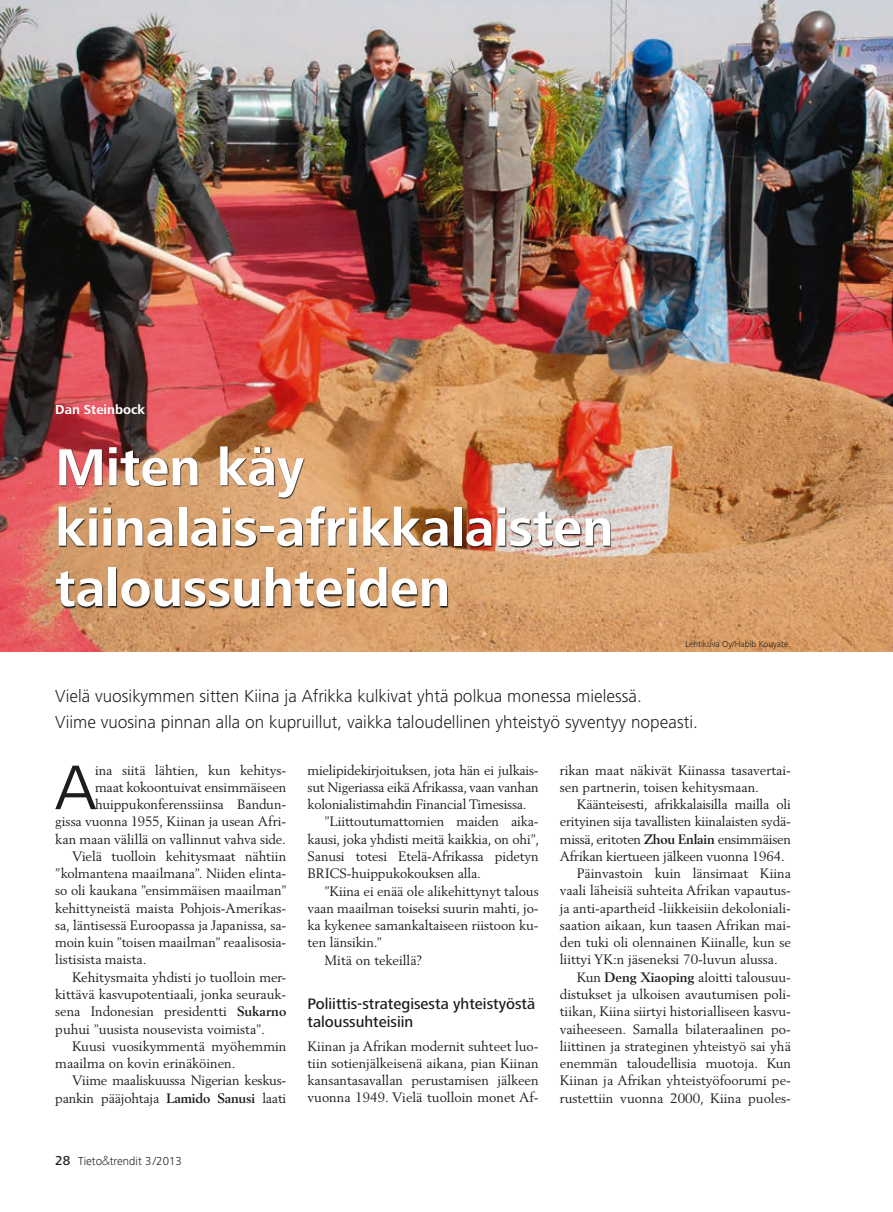
<style>
.page{position:relative;width:893px;height:1212px;background:#fff}
.page>*{position:absolute;margin:0;border:0;box-sizing:border-box;transform-origin:0 0}
.t1{font:65.25px "Frutiger Next LT";color:#1d1d1b}
.t2{font:700 54px/60.3px "Frutiger Next LT";color:#fff}
.t3{font:300 18px/25.5px "Frutiger Next LT";color:#1d1d1b}
.t4{font:500 15.75px/18.8px "Frutiger Next LT";color:#1d1d1b}
.t5{font:13.5px/17.2px "Berling";color:#1d1d1b;text-align:justify}
.t6{font:700 13.5px "Frutiger Next LT";color:#fff}
.t7{font:300 12px "Frutiger Next LT";color:#1d1d1b}
.t8{font:300 9px "Frutiger Next LT";color:#1d1d1b}
.s1{font-weight:700}
.s2{font-weight:500;font-size:13.5px}
.s3{font-family:"Futura"}
</style>
<div class="page">
<img style="left:0;top:0;width:893px;height:652px">
<img style="left:56px;top:447px;width:555px;height:162px">
<p class="t6" style="left:55px;top:402px;width:91px">Dan Steinbock</p>
<h2 class="t2" style="left:55px;top:437px;width:560px">Miten käy kiinalais-afrikkalaisten taloussuhteiden</h2>
<p class="t8" style="left:685px;top:639px;width:105px">Lehtikuva Oy/Habib Kouyate</p>
<h3 class="t3" style="left:55px;top:684px;width:644px">Vielä vuosikymmen sitten Kiina ja Afrikka kulkivat yhtä polkua monessa mielessä.<br>Viime vuosina pinnan alla on kupruillut, vaikka taloudellinen yhteistyö syventyy nopeasti.</h3>
<h1 class="t1" style="left:55px;top:751px;width:43px">A</h1>
<p class="t5" style="left:95px;top:761px;width:193px">ina siitä lähtien, kun kehitys-</p>
<p class="t5" style="left:95px;top:778px;width:193px">maat kokoontuivat ensimmäiseen</p>
<p class="t5" style="left:95px;top:796px;width:193px">huippukonferenssiinsa Bandun-</p>
<p class="t5" style="left:55px;top:813px;width:233px">gissa vuonna 1955, Kiinan ja usean Afri-</p>
<p class="t5" style="left:55px;top:830px;width:232px">kan maan välillä on vallinnut vahva side.</p>
<p class="t5" style="left:72px;top:847px;width:216px">Vielä tuolloin kehitysmaat nähtiin</p>
<p class="t5" style="left:55px;top:865px;width:233px">”kolmantena maailmana”. Niiden elinta-</p>
<p class="t5" style="left:55px;top:882px;width:233px">so oli kaukana ”ensimmäisen maailman”</p>
<p class="t5" style="left:55px;top:899px;width:233px">kehittyneistä maista Pohjois-Amerikas-</p>
<p class="t5" style="left:55px;top:916px;width:233px">sa, läntisessä Euroopassa ja Japanissa, sa-</p>
<p class="t5" style="left:55px;top:934px;width:233px">moin kuin ”toisen maailman” reaalisosia-</p>
<p class="t5" style="left:55px;top:951px;width:93px">listisista maista.</p>
<p class="t5" style="left:72px;top:968px;width:216px">Kehitysmaita yhdisti jo tuolloin mer-</p>
<p class="t5" style="left:55px;top:985px;width:233px">kittävä kasvupotentiaali, jonka seurauk-</p>
<p class="t5" style="left:55px;top:1003px;width:233px">sena Indonesian presidentti <span class="s1">Sukarno</span></p>
<p class="t5" style="left:55px;top:1020px;width:211px">puhui ”uusista nousevista voimista”.</p>
<p class="t5" style="left:72px;top:1037px;width:216px">Kuusi vuosikymmentä myöhemmin</p>
<p class="t5" style="left:55px;top:1054px;width:182px">maailma on kovin erinäköinen.</p>
<p class="t5" style="left:72px;top:1072px;width:216px">Viime maaliskuussa Nigerian keskus-</p>
<p class="t5" style="left:55px;top:1089px;width:233px">pankin pääjohtaja <span class="s1">Lamido Sanusi</span> laati</p>
<p class="t7" style="left:55px;top:1154px;width:128px"><span class="s2">28</span> Tieto<span class="s3">&amp;</span>trendit 3/2013</p>
<p class="t5" style="left:308px;top:761px;width:233px">mielipidekirjoituksen, jota hän ei julkais-</p>
<p class="t5" style="left:308px;top:778px;width:233px">sut Nigeriassa eikä Afrikassa, vaan vanhan</p>
<p class="t5" style="left:308px;top:796px;width:221px">kolonialistimahdin Financial Timesissa.</p>
<p class="t5" style="left:325px;top:813px;width:216px">”Liittoutumattomien maiden aika-</p>
<p class="t5" style="left:308px;top:830px;width:233px">kausi, joka yhdisti meitä kaikkia, on ohi”,</p>
<p class="t5" style="left:308px;top:847px;width:233px">Sanusi totesi Etelä-Afrikassa pidetyn</p>
<p class="t5" style="left:308px;top:865px;width:175px">BRICS-huippukokouksen alla.</p>
<p class="t5" style="left:325px;top:882px;width:216px">”Kiina ei enää ole alikehittynyt talous</p>
<p class="t5" style="left:308px;top:899px;width:233px">vaan maailman toiseksi suurin mahti, jo-</p>
<p class="t5" style="left:308px;top:916px;width:233px">ka kykenee samankaltaiseen riistoon ku-</p>
<p class="t5" style="left:308px;top:934px;width:76px">ten länsikin.”</p>
<p class="t5" style="left:325px;top:951px;width:99px">Mitä on tekeillä?</p>
<p class="t4" style="left:308px;top:994px;width:229px">Poliittis-strategisesta yhteistyöstä taloussuhteisiin</p>
<p class="t5" style="left:308px;top:1037px;width:233px">Kiinan ja Afrikan modernit suhteet luo&shy;tiin sotienjälkeisenä aikana, pian Kiinan kansantasavallan perustamisen jälkeen vuonna 1949. Vielä tuolloin monet Af-</p>
<p class="t5" style="left:560px;top:761px;width:233px">rikan maat näkivät Kiinassa tasavertai&shy;sen partnerin, toisen kehitysmaan.</p>
<p class="t5" style="left:577px;top:796px;width:216px">Käänteisesti, afrikkalaisilla mailla oli</p>
<p class="t5" style="left:560px;top:813px;width:233px">erityinen sija tavallisten kiinalaisten sydä-</p>
<p class="t5" style="left:560px;top:830px;width:233px">missä, eritoten <span class="s1">Zhou Enlain</span> ensimmäisen</p>
<p class="t5" style="left:560px;top:847px;width:227px">Afrikan kiertueen jälkeen vuonna 1964.</p>
<p class="t5" style="left:577px;top:865px;width:216px">Päinvastoin kuin länsimaat Kiina</p>
<p class="t5" style="left:560px;top:882px;width:233px">vaali läheisiä suhteita Afrikan vapautus-</p>
<p class="t5" style="left:560px;top:899px;width:233px">ja anti-apartheid -liikkeisiin dekoloniali-</p>
<p class="t5" style="left:560px;top:916px;width:233px">saation aikaan, kun taasen Afrikan mai-</p>
<p class="t5" style="left:560px;top:934px;width:233px">den tuki oli olennainen Kiinalle, kun se</p>
<p class="t5" style="left:560px;top:951px;width:220px">liittyi YK:n jäseneksi 70-luvun alussa.</p>
<p class="t5" style="left:577px;top:968px;width:216px">Kun <span class="s1">Deng Xiaoping</span> aloitti talousuu-</p>
<p class="t5" style="left:560px;top:985px;width:233px">distukset ja ulkoisen avautumisen poli-</p>
<p class="t5" style="left:560px;top:1003px;width:233px">tiikan, Kiina siirtyi historialliseen kasvu-</p>
<p class="t5" style="left:560px;top:1020px;width:233px">vaiheeseen. Samalla bilateraalinen po-</p>
<p class="t5" style="left:560px;top:1037px;width:233px">liittinen ja strateginen yhteistyö sai yhä</p>
<p class="t5" style="left:560px;top:1054px;width:233px">enemmän taloudellisia muotoja. Kun</p>
<p class="t5" style="left:560px;top:1072px;width:233px">Kiinan ja Afrikan yhteistyöfoorumi pe-</p>
<p class="t5" style="left:560px;top:1089px;width:233px">rustettiin vuonna 2000, Kiina puoles-</p>
</div>
